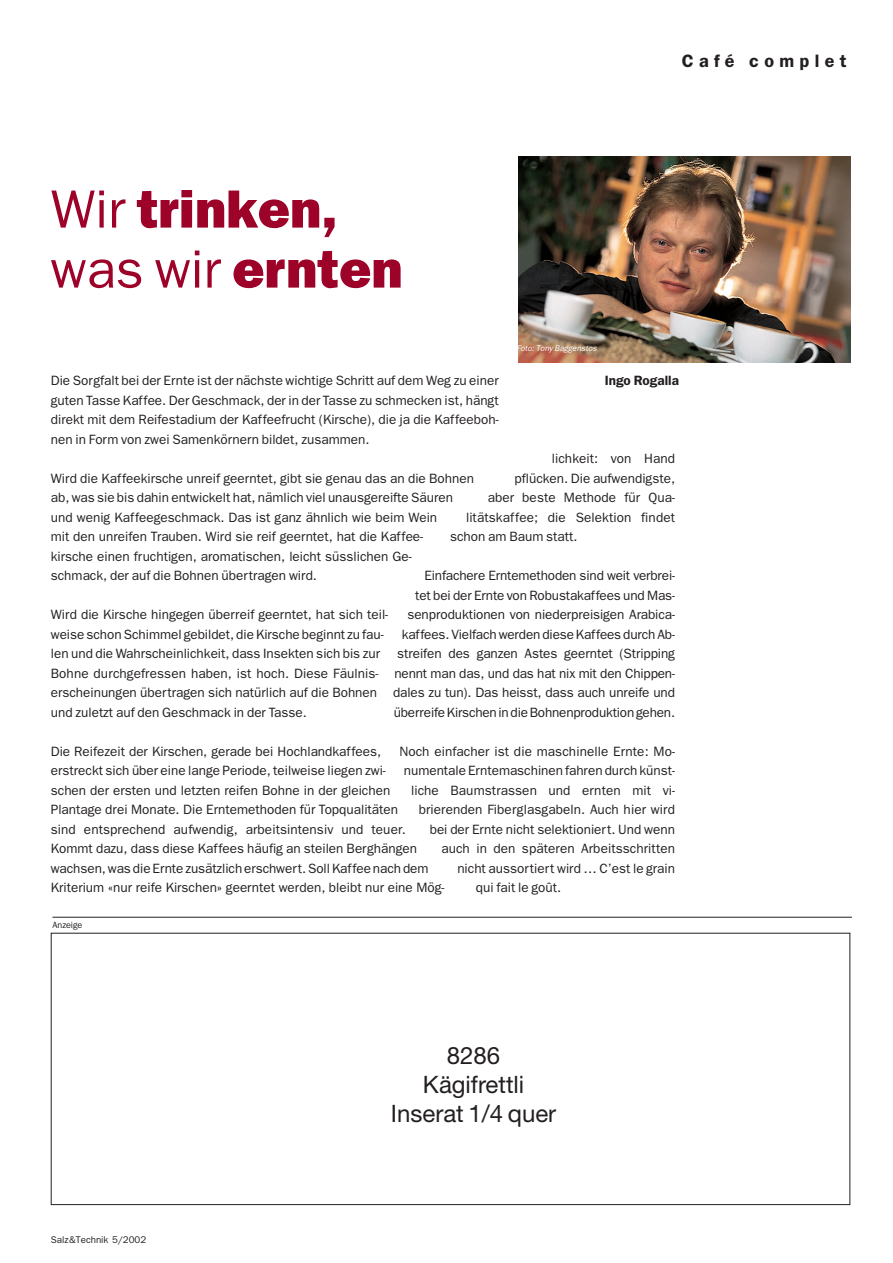
<style>
.page{position:relative;width:893px;height:1263px;background:#fff}
.page>*{position:absolute;margin:0;border:0;box-sizing:border-box;transform-origin:0 0}
.t1{font:800 54px/60px "Franklin Gothic";color:#9d0229}
.t2{font:24px/28.8px "Helvetica Neue";color:#231f20;text-align:center}
.t3{font:600 18px "Franklin Gothic";letter-spacing:.3em;color:#231f20}
.t4{font:13.5px/19.5px "Franklin Gothic";color:#231f20}
.t5{font:600 13.5px "Franklin Gothic";color:#231f20}
.t6{font:9.75px "Franklin Gothic";color:#231f20}
.t7{font:9px "Franklin Gothic";color:#231f20}
.t8{font:italic 8.25px "Franklin Gothic";color:#fff}
.s1{font-weight:400}
</style>
<div class="page">
<img style="left:519px;top:156px;width:331px;height:207px">
<svg style="left:50px;top:916px;width:802px;height:289px"></svg>
<h1 class="t1" style="left:51px;top:183px;width:353px"><span class="s1">Wir</span> trinken, <span class="s1">was wir</span> ernten</h1>
<h3 class="t3" style="left:682px;top:55px;width:167px">Café complet</h3>
<p class="t8" style="left:516px;top:345px;width:82px">Foto: Tony Baggenstos</p>
<p class="t4" style="left:51px;top:372px;width:449px;text-align:justify">Die Sorgfalt bei der Ernte ist der nächste wichtige Schritt auf dem Weg zu einer guten Tasse Kaffee. Der Geschmack, der in der Tasse zu schmecken ist, hängt direkt mit dem Reifestadium der Kaffeefrucht (Kirsche), die ja die Kaffeeboh&shy;nen in Form von zwei Samenkörnern bildet, zusammen.</p>
<p class="t4" style="left:51px;top:469px;width:425px">Wird die Kaffeekirsche unreif geerntet, gibt sie genau das an die Bohnen ab, was sie bis dahin entwickelt hat, nämlich viel unausgereifte Säuren und wenig Kaffeegeschmack. Das ist ganz ähnlich wie beim Wein<br>mit den unreifen Trauben. Wird sie reif geerntet, hat die Kaffee-<br>kirsche einen fruchtigen, aromatischen, leicht süsslichen Ge-<br>schmack, der auf die Bohnen übertragen wird.</p>
<p class="t4" style="left:51px;top:606px;width:339px">Wird die Kirsche hingegen überreif geerntet, hat sich teil&shy;weise schon Schimmel gebildet, die Kirsche beginnt zu fau&shy;len und die Wahrscheinlichkeit, dass Insekten sich bis zur Bohne durchgefressen haben, ist hoch. Diese Fäulnis&shy;erscheinungen übertragen sich natürlich auf die Bohnen und zuletzt auf den Geschmack in der Tasse.</p>
<p class="t4" style="left:51px;top:742px;width:395px">Die Reifezeit der Kirschen, gerade bei Hochlandkaffees,<br>erstreckt sich über eine lange Periode, teilweise liegen zwi-<br>schen der ersten und letzten reifen Bohne in der gleichen Plantage drei Monate. Die Erntemethoden für Topqualitäten<br>sind entsprechend aufwendig, arbeitsintensiv und teuer.<br>Kommt dazu, dass diese Kaffees häufig an steilen Berghängen wachsen, was die Ernte zusätzlich erschwert. Soll Kaffee nach dem Kriterium «nur reife Kirschen» geerntet werden, bleibt nur eine Mög-</p>
<p class="t5" style="left:605px;top:376px;width:76px">Ingo Rogalla</p>
<p class="t4" style="left:552px;top:450px;width:125px">lichkeit: von Hand</p>
<p class="t4" style="left:514px;top:469px;width:162px">pflücken. Die aufwendigste,</p>
<p class="t4" style="left:488px;top:489px;width:189px">aber beste Methode für Qua-</p>
<p class="t4" style="left:466px;top:508px;width:211px">litätskaffee; die Selektion findet</p>
<p class="t4" style="left:450px;top:528px;width:129px">schon am Baum statt.</p>
<p class="t4" style="left:393px;top:567px;width:284px;text-align:right">Einfachere Erntemethoden sind weit verbrei-<br>tet bei der Ernte von Robustakaffees und Mas&shy;senproduktionen von niederpreisigen Arabica&shy;kaffees. Vielfach werden diese Kaffees durch Ab&shy;streifen des ganzen Astes geerntet (Stripping nennt man das, und das hat nix mit den Chippen&shy;dales zu tun). Das heisst, dass auch unreife und überreife Kirschen in die Bohnenproduktion gehen.</p>
<p class="t4" style="left:399px;top:742px;width:277px">Noch einfacher ist die maschinelle Ernte: Mo-</p>
<p class="t4" style="left:404px;top:762px;width:273px">numentale Erntemaschinen fahren durch künst-</p>
<p class="t4" style="left:411px;top:781px;width:265px">liche Baumstrassen und ernten mit vi-</p>
<p class="t4" style="left:419px;top:801px;width:258px">brierenden Fiberglasgabeln. Auch hier wird</p>
<p class="t4" style="left:430px;top:820px;width:247px">bei der Ernte nicht selektioniert. Und wenn</p>
<p class="t4" style="left:441px;top:840px;width:235px">auch in den späteren Arbeitsschritten</p>
<p class="t4" style="left:457px;top:859px;width:219px">nicht aussortiert wird … C’est le grain</p>
<p class="t4" style="left:476px;top:879px;width:87px">qui fait le goût.</p>
<p class="t7" style="left:52px;top:921px;width:32px">Anzeige</p>
<p class="t6" style="left:51px;top:1236px;width:97px">Salz&amp;Technik 5/2002</p>
<h2 class="t2" style="left:391px;top:1043px;width:167px">8286<br>Kägifrettli<br>Inserat 1/4 quer</h2>
</div>
